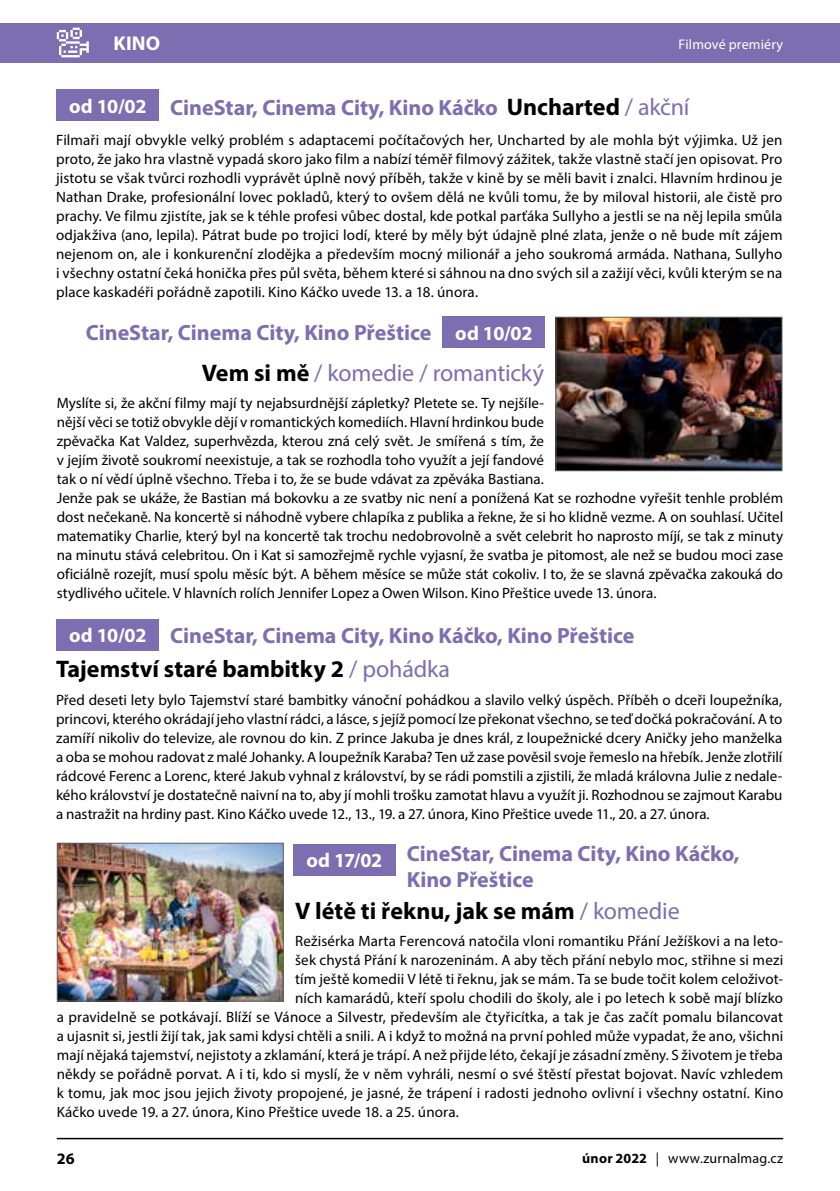
<style>
.page{position:relative;width:840px;height:1191px;background:#fff}
.page>*{position:absolute;margin:0;border:0;box-sizing:border-box;transform-origin:0 0}
.t1{font:700 24px "Myriad Pro";color:#000}
.t2{font:24px "Myriad Pro";letter-spacing:-.01em;color:#7c6eb0}
.t3{font:700 22px/26.4px "Myriad Pro";color:#7c6eb0}
.t4{font:700 20px "Myriad Pro";letter-spacing:-.015em;color:#fff}
.t5{font:700 16px "Myriad Pro";color:#000}
.t6{font:15px/19px "Myriad Pro";letter-spacing:.005em;color:#000;text-align:justify}
.t7{font:14px "Myriad Pro";letter-spacing:.015em;color:#000}
.t8{font:14px "Myriad Pro";letter-spacing:.01em;color:#fff}
.s1{font-size:24px;color:#000}
.s2{font-weight:400;font-size:24px}
.s3{font-weight:700;color:#000}
.s4{font-weight:400;color:#7c6eb0}
.s5{font-weight:700}
</style>
<div class="page">
<hr style="left:57px;top:1137px;width:725px;height:2px;background:#000">
<div style="left:0;top:23px;width:839px;height:39px;background:#7c6eb0"></div>
<svg style="left:57px;top:28px;width:32px;height:29px"></svg>
<div style="left:293px;top:844px;width:102px;height:31px;background:#7c6eb0"></div>
<img style="left:59px;top:844px;width:222px;height:155px">
<div style="left:57px;top:842px;width:226px;height:159px;border:1px solid #646363"></div>
<div style="left:442px;top:317px;width:102px;height:31px;background:#7c6eb0"></div>
<img style="left:557px;top:319px;width:223px;height:150px">
<div style="left:555px;top:317px;width:227px;height:154px;border:1px solid #646363"></div>
<div style="left:57px;top:619px;width:102px;height:31px;background:#7c6eb0"></div>
<div style="left:57px;top:90px;width:102px;height:31px;background:#7c6eb0"></div>
<h3 class="t4" style="left:113px;top:30px;width:48px">KINO</h3>
<p class="t8" style="left:678px;top:35px;width:106px">Filmové premiéry</p>
<h2 class="t3" style="left:170px;top:93px;width:520px">CineStar, Cinema City, Kino Káčko <span class="s1">Uncharted</span> <span class="s2">/ akční</span></h2>
<p class="t6" style="left:56px;top:130px;width:727px">Filmaři mají obvykle velký problém s adaptacemi počítačových her, Uncharted by ale mohla být výjimka. Už jen proto, že jako hra vlastně vypadá skoro jako film a nabízí téměř filmový zážitek, takže vlastně stačí jen opisovat. Pro jistotu se však tvůrci rozhodli vyprávět úplně nový příběh, takže v kině by se měli bavit i znalci. Hlavním hrdinou je Nathan Drake, profesionální lovec pokladů, který to ovšem dělá ne kvůli tomu, že by miloval historii, ale čistě pro prachy. Ve filmu zjistíte, jak se k téhle profesi vůbec dostal, kde potkal parťáka Sullyho a jestli se na něj lepila smůla odjakživa (ano, lepila). Pátrat bude po trojici lodí, které by měly být údajně plné zlata, jenže o ně bude mít zájem nejenom on, ale i konkurenční zlodějka a především mocný milionář a jeho soukromá armáda. Nathana, Sullyho i všechny ostatní čeká honička přes půl světa, během které si sáhnou na dno svých sil a zažijí věci, kvůli kterým se na place kaskadéři pořádně zapotili. Kino Káčko uvede 13. a 18. února.</p>
<h3 class="t4" style="left:69px;top:93px;width:79px">od 10/02</h3>
<h2 class="t3" style="left:86px;top:319px;width:347px">CineStar, Cinema City, Kino Přeštice</h2>
<h1 class="t2" style="left:201px;top:358px;width:344px"><span class="s3">Vem si mě</span> / komedie / romantický</h1>
<p class="t6" style="left:57px;top:393px;width:727px;text-align:left">Myslíte si, že akční filmy mají ty nejabsurdnější zápletky? Pletete se. Ty nejšíle-<br>nější věci se totiž obvykle dějí v romantických komediích. Hlavní hrdinkou bude<br>zpěvačka Kat Valdez, superhvězda, kterou zná celý svět. Je smířená s tím, že<br>v jejím životě soukromí neexistuje, a tak se rozhodla toho využít a její fandové<br>tak o ní vědí úplně všechno. Třeba i to, že se bude vdávat za zpěváka Bastiana.<br>Jenže pak se ukáže, že Bastian má bokovku a ze svatby nic není a ponížená Kat se rozhodne vyřešit tenhle problém dost nečekaně. Na koncertě si náhodně vybere chlapíka z publika a řekne, že si ho klidně vezme. A on souhlasí. Učitel matematiky Charlie, který byl na koncertě tak trochu nedobrovolně a svět celebrit ho naprosto míjí, se tak z minuty na minutu stává celebritou. On i Kat si samozřejmě rychle vyjasní, že svatba je pitomost, ale než se budou moci zase oficiálně rozejít, musí spolu měsíc být. A během měsíce se může stát cokoliv. I to, že se slavná zpěvačka zakouká do stydlivého učitele. V hlavních rolích Jennifer Lopez a Owen Wilson. Kino Přeštice uvede 13. února.</p>
<h3 class="t4" style="left:455px;top:320px;width:79px">od 10/02</h3>
<h2 class="t3" style="left:170px;top:621px;width:465px">CineStar, Cinema City, Kino Káčko, Kino Přeštice</h2>
<h1 class="t1" style="left:56px;top:653px;width:395px">Tajemství staré bambitky 2 <span class="s4">/ pohádka</span></h1>
<p class="t6" style="left:56px;top:690px;width:727px">Před deseti lety bylo Tajemství staré bambitky vánoční pohádkou a slavilo velký úspěch. Příběh o dceři loupežníka, princovi, kterého okrádají jeho vlastní rádci, a lásce, s jejíž pomocí lze překonat všechno, se teď dočká pokračování. A to zamíří nikoliv do televize, ale rovnou do kin. Z prince Jakuba je dnes král, z loupežnické dcery Aničky jeho manželka a oba se mohou radovat z malé Johanky. A loupežník Karaba? Ten už zase pověsil svoje řemeslo na hřebík. Jenže zlotřilí rádcové Ferenc a Lorenc, které Jakub vyhnal z království, by se rádi pomstili a zjistili, že mladá královna Julie z nedale&shy;kého království je dostatečně naivní na to, aby jí mohli trošku zamotat hlavu a využít ji. Rozhodnou se zajmout Karabu a nastražit na hrdiny past. Kino Káčko uvede 12., 13., 19. a 27. února, Kino Přeštice uvede 11., 20. a 27. února.</p>
<h3 class="t4" style="left:69px;top:622px;width:79px">od 10/02</h3>
<h2 class="t3" style="left:406px;top:839px;width:334px">CineStar, Cinema City, Kino Káčko,<br>Kino Přeštice</h2>
<h1 class="t1" style="left:295px;top:895px;width:386px">V létě ti řeknu, jak se mám <span class="s4">/ komedie</span></h1>
<p class="t6" style="left:295px;top:931px;width:489px">Režisérka Marta Ferencová natočila vloni romantiku Přání Ježíškovi a na leto-</p>
<p class="t6" style="left:295px;top:950px;width:489px">šek chystá Přání k narozeninám. A aby těch přání nebylo moc, střihne si mezi</p>
<p class="t6" style="left:295px;top:969px;width:489px">tím ještě komedii V létě ti řeknu, jak se mám. Ta se bude točit kolem celoživot-</p>
<p class="t6" style="left:295px;top:988px;width:489px">ních kamarádů, kteří spolu chodili do školy, ale i po letech k sobě mají blízko</p>
<p class="t6" style="left:57px;top:1007px;width:727px">a pravidelně se potkávají. Blíží se Vánoce a Silvestr, především ale čtyřicítka, a tak je čas začít pomalu bilancovat</p>
<p class="t6" style="left:57px;top:1026px;width:727px">a ujasnit si, jestli žijí tak, jak sami kdysi chtěli a snili. A i když to možná na první pohled může vypadat, že ano, všichni</p>
<p class="t6" style="left:57px;top:1045px;width:727px">mají nějaká tajemství, nejistoty a zklamání, která je trápí. A než přijde léto, čekají je zásadní změny. S životem je třeba</p>
<p class="t6" style="left:57px;top:1064px;width:727px">někdy se pořádně porvat. A i ti, kdo si myslí, že v něm vyhráli, nesmí o své štěstí přestat bojovat. Navíc vzhledem</p>
<p class="t6" style="left:57px;top:1083px;width:727px">k tomu, jak moc jsou jejich životy propojené, je jasné, že trápení i radosti jednoho ovlivní i všechny ostatní. Kino</p>
<p class="t6" style="left:57px;top:1102px;width:403px">Káčko uvede 19. a 27. února, Kino Přeštice uvede 18. a 25. února.</p>
<h3 class="t4" style="left:306px;top:847px;width:77px">od 17/02</h3>
<p class="t5" style="left:57px;top:1148px;width:19px">26</p>
<p class="t7" style="left:582px;top:1149px;width:202px"><span class="s5">únor 2022</span> | www.zurnalmag.cz</p>
</div>
